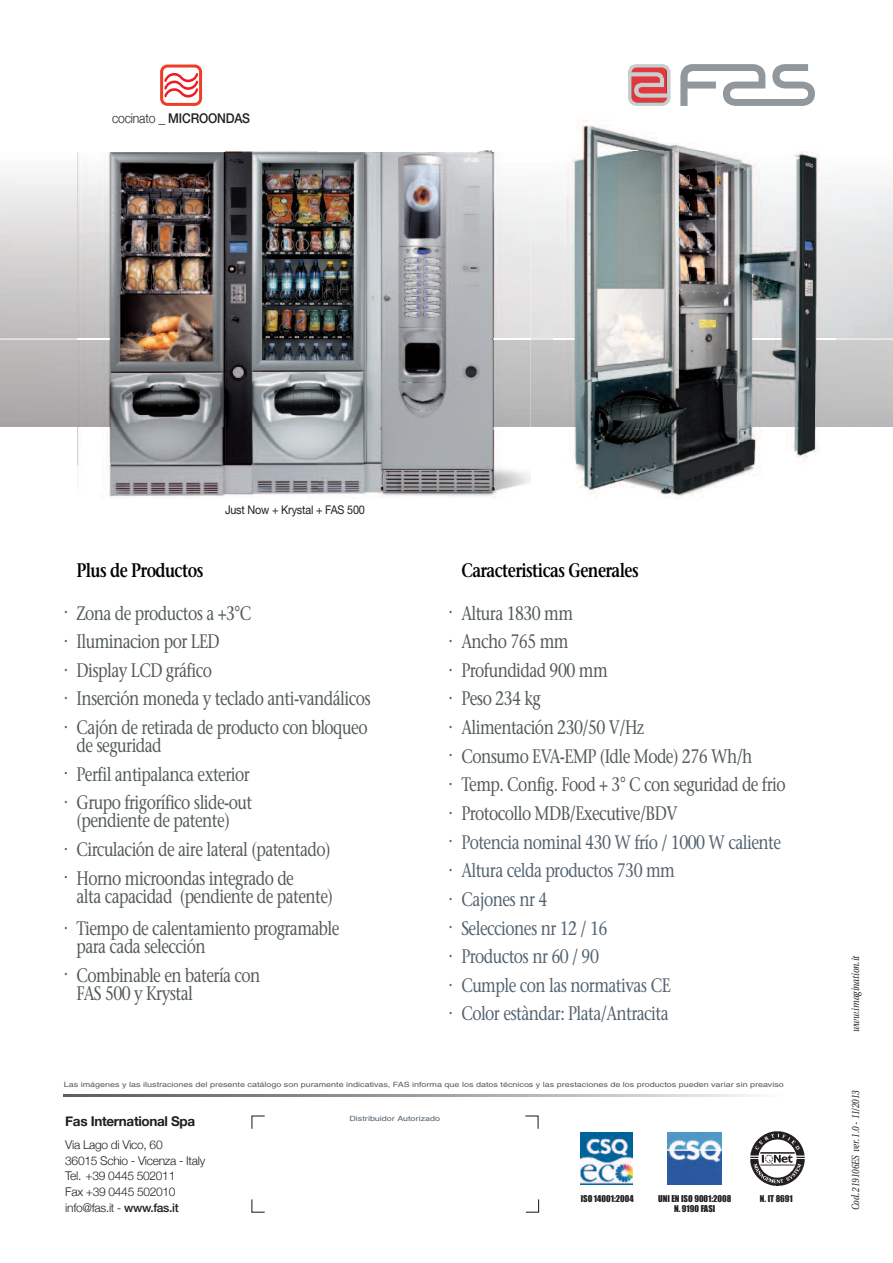
<style>
.page{position:relative;width:893px;height:1263px;background:#fff}
.page>*{position:absolute;margin:0;border:0;box-sizing:border-box;transform-origin:0 0}
.t1{font:19.5px/28.7px "Stone Serif";letter-spacing:-.035em;color:#535a5c;scale:.8 1}
.t2{font:19.5px/28.7px "Stone Serif";letter-spacing:-.035em;color:#52626f;scale:.8 1}
.t3{font:600 19.5px "Stone Serif";letter-spacing:-.035em;color:#000;scale:.8 1}
.t4{font:700 13.5px "Helvetica Neue";letter-spacing:-.025em;color:#231f20}
.t5{font:500 13.5px "Helvetica Neue";letter-spacing:-.015em;color:#231f20;scale:.9 1}
.t6{font:300 12px/15.8px "Helvetica Neue";letter-spacing:-.025em;color:#231f20}
.t7{font:12px "Helvetica Neue";letter-spacing:-.015em;color:#231f20;scale:.9 1}
.t8{font:italic 10.5px "Utopia";color:#231f20;scale:.8 1}
.t9{font:8.55px/10.4px "Impact";color:#231f20;text-align:center}
.t10{font:7.2px "Helvetica";color:#535a5c;scale:1.25 1}
.t11{font:7.2px "Helvetica";color:#52626f;scale:1.25 1}
.s1{font-weight:300}
.s2{font-family:"Helvetica";font-weight:400}
.s3{font-family:"Helvetica"}
.s4{font-weight:500}
</style>
<div class="page">
<img style="left:64px;top:1094px;width:692px;height:2px">
<svg style="left:628px;top:64px;width:42px;height:42px;background:#d38b8e"></svg>
<svg style="left:680px;top:64px;width:135px;height:42px"></svg>
<img style="left:750px;top:1131px;width:54px;height:54px">
<svg style="left:251px;top:1115px;width:14px;height:14px"></svg>
<svg style="left:251px;top:1199px;width:14px;height:14px"></svg>
<svg style="left:525px;top:1115px;width:14px;height:14px"></svg>
<svg style="left:525px;top:1199px;width:15px;height:14px"></svg>
<img style="left:553px;top:119px;width:282px;height:380px">
<svg style="left:160px;top:65px;width:42px;height:41px"></svg>
<img style="left:77px;top:152px;width:149px;height:346px">
<img style="left:77px;top:339px;width:33px;height:1px">
<img style="left:226px;top:150px;width:304px;height:348px">
<img style="left:485px;top:339px;width:45px;height:1px">
<img style="left:667px;top:1132px;width:54px;height:53px">
<img style="left:580px;top:1132px;width:53px;height:53px">
<p class="t5" style="left:112px;top:113px;width:155px"><span class="s1">cocinato</span> <span class="s2">_</span> MICROONDAS</p>
<p class="t7" style="left:225px;top:505px;width:157px">Just Now + Krystal + FAS 500</p>
<p class="t3" style="left:77px;top:562px;width:160px">Plus de Productos</p>
<p class="t1" style="left:64px;top:600px;width:385px">· Zona de productos a +3°C<br>· Iluminacion por LED<br>· Display LCD gráfico<br>· Inserción moneda y teclado anti-vandálicos · Cajón de retirada de producto con bloqueo</p>
<p class="t1" style="left:64px;top:733px;width:237px;text-indent:13px">de seguridad<br>· Perfil antipalanca exterior · Grupo frigorífico slide-out</p>
<p class="t1" style="left:64px;top:808px;width:335px;text-indent:13px">(pendiente de patente)<br>· Circulación de aire lateral (patentado) · Horno microondas integrado de</p>
<p class="t1" style="left:64px;top:882px;width:346px;line-height:32.2px;text-align:center">alta capacidad (pendiente de patente)<br>· Tiempo de calentamiento programable</p>
<p class="t1" style="left:64px;top:934px;width:247px;text-indent:13px">para cada selección<br>· Combinable en batería con</p>
<p class="t1" style="left:77px;top:980px;width:147px">FAS 500 y Krystal</p>
<p class="t3" style="left:461px;top:562px;width:223px">Caracteristicas Generales</p>
<p class="t1" style="left:449px;top:600px;width:423px">· Altura 1830 mm<br>· Ancho 765 mm<br>· Profundidad 900 mm<br>· Peso 234 kg<br>· Alimentación 230/50 V/Hz<br>· Consumo EVA-EMP (Idle Mode) 276 Wh/h<br>· Temp. Config. Food + 3° C con seguridad de frio · Protocollo MDB/Executive/BDV</p>
<p class="t2" style="left:449px;top:829px;width:417px">· Potencia nominal 430 W frío / 1000 W caliente · Altura celda productos 730 mm<br>· Cajones nr 4<br>· Selecciones nr 12 / 16<br>· Productos nr 60 / 90<br>· Cumple con las normativas CE<br>· Color estàndar: Plata/Antracita</p>
<p class="t10" style="left:64px;top:1082px;width:578px">Las imágenes y las ilustraciones del presente catálogo son puramente indicativas, FAS informa que los datos técnicos y las prestaciones de los productos pueden variar sin preaviso</p>
<p class="t11" style="left:349px;top:1115px;width:74px">Distribuidor Autorizado</p>
<p class="t4" style="left:65px;top:1112px;width:131px">Fas International Spa</p>
<p class="t6" style="left:65px;top:1137px;width:141px">Via Lago di Vico, 60<br>36015 Schio - Vicenza - Italy<br>Tel. +39 0445 502011<br>Fax +39 0445 502010 info@fas.it <span class="s3">-</span> <span class="s4">www.fas.it</span></p>
<p class="t9" style="left:581px;top:1193px;width:54px">ISO 14001:2004</p>
<p class="t9" style="left:658px;top:1193px;width:75px">UNI EN ISO 9001:2008<br>N. 9190 FASI</p>
<p class="t9" style="left:760px;top:1193px;width:34px">N. IT 8691</p>
<p class="t8" style="left:851px;top:1032px;width:97px;rotate:-90deg">www.imagination.it</p>
<p class="t8" style="left:851px;top:1210px;width:151px;rotate:-90deg">Cod. 219106ES ver. 1.0 - 11/2013</p>
</div>
